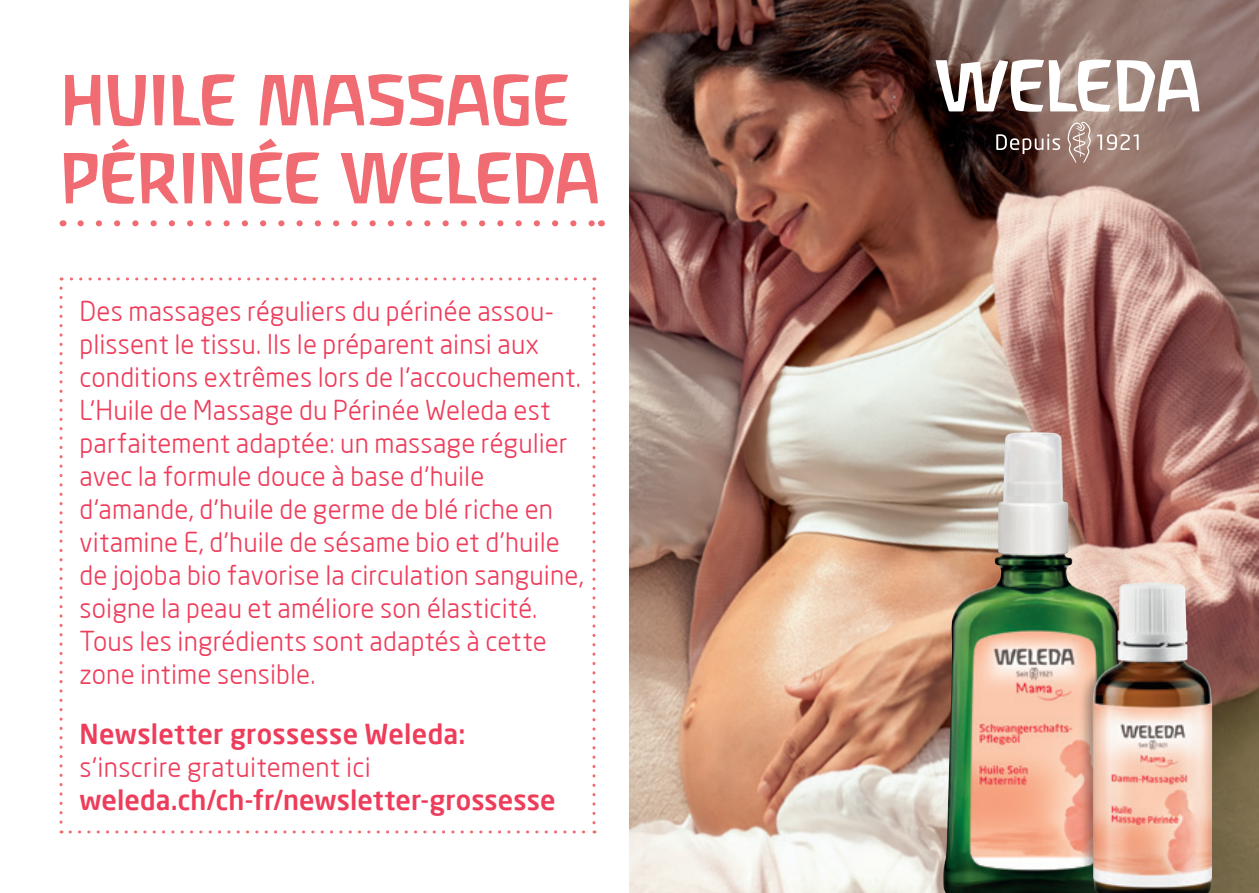
<style>
.page{position:relative;width:1259px;height:893px;background:#fff}
.page>*{position:absolute;margin:0;border:0;box-sizing:border-box;transform-origin:0 0}
.t1{font:66px/78px "New Weleda";letter-spacing:-.025em;color:#f16b72}
.t2{font:27px/33px "Neo Sans Weleda";letter-spacing:.005em;color:#ee3c5b}
.t3{font:700 27px "Neo Sans Weleda";letter-spacing:.005em;color:#ee3c5b}
</style>
<div class="page">
<img style="left:629px;top:0;width:630px;height:893px">
<svg style="left:996px;top:134px;width:64px;height:20px"></svg>
<svg style="left:1097px;top:134px;width:41px;height:16px"></svg>
<svg style="left:1067px;top:121px;width:23px;height:42px"></svg>
<svg style="left:935px;top:60px;width:264px;height:52px"></svg>
<img style="left:943px;top:432px;width:184px;height:461px">
<svg style="left:60px;top:288px;width:3px;height:545px"></svg>
<svg style="left:70px;top:830px;width:525px;height:3px"></svg>
<svg style="left:592px;top:277px;width:3px;height:546px"></svg>
<svg style="left:61px;top:277px;width:524px;height:3px"></svg>
<svg style="left:80px;top:220px;width:512px;height:6px"></svg>
<div style="left:1077px;top:658px;width:43px;height:235px;background:#231f20;opacity:.4"></div>
<img style="left:1092px;top:582px;width:120px;height:311px">
<h1 class="t1" style="left:60px;top:61px;width:542px">HUILE MASSAGE<br>PÉRINÉE WELEDA</h1>
<p class="t2" style="left:80px;top:295px;width:506px">Des massages réguliers du périnée assou&shy;plissent le tissu. Ils le préparent ainsi aux conditions extrêmes lors de l’accouchement.<br>L’Huile de Massage du Périnée Weleda est parfaitement adaptée: un massage régulier avec la formule douce à base d’huile d’amande, d’huile de germe de blé riche en vitamine E, d’huile de sésame bio et d’huile de jojoba bio favorise la circulation sanguine, soigne la peau et améliore son élasticité.<br>Tous les ingrédients sont adaptés à cette zone intime sensible.</p>
<p class="t3" style="left:80px;top:717px;width:387px">Newsletter grossesse Weleda:</p>
<p class="t2" style="left:80px;top:751px;width:293px">s’inscrire gratuitement ici</p>
<p class="t3" style="left:80px;top:783px;width:477px">weleda.ch/ch-fr/newsletter-grossesse</p>
</div>
